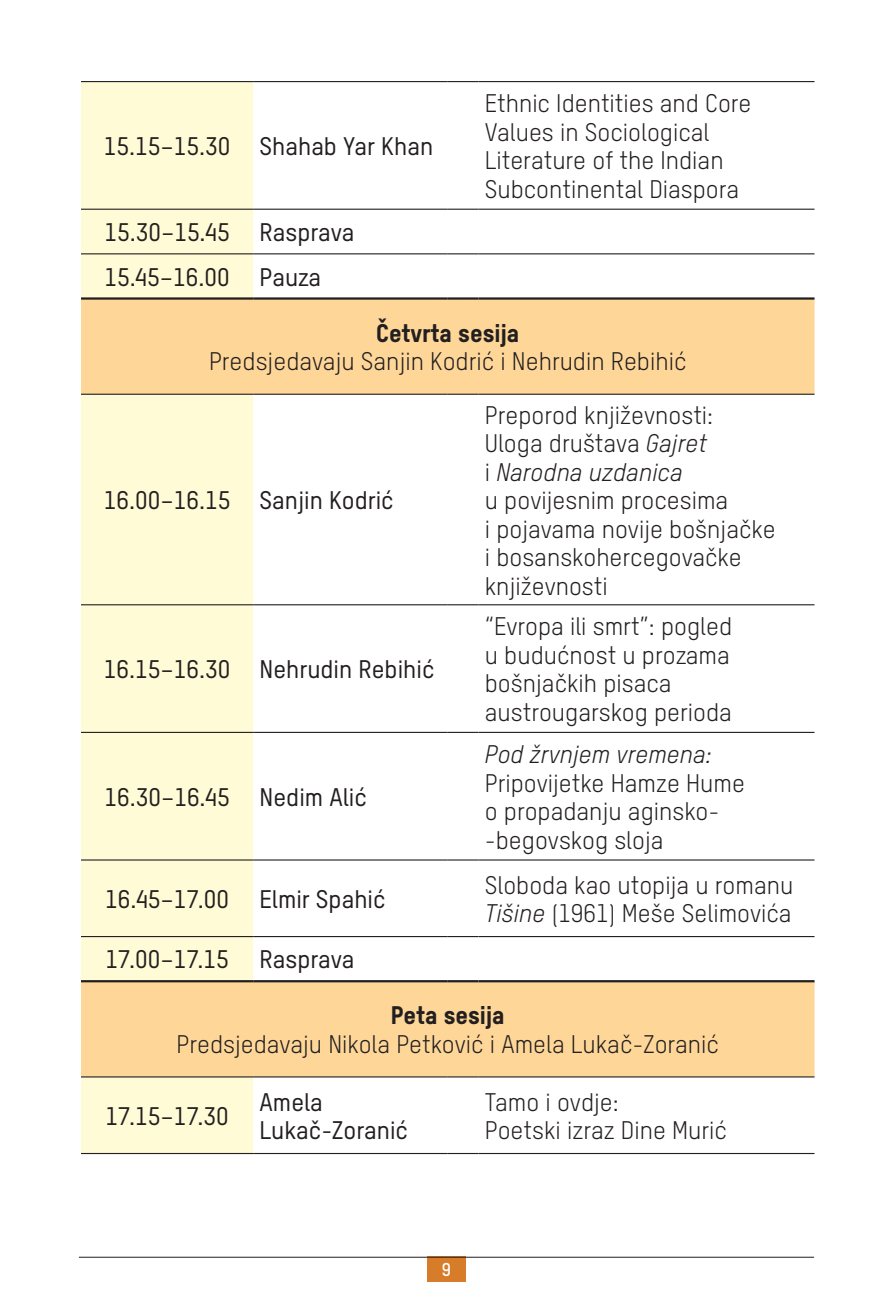
<style>
.page{position:relative;width:893px;height:1308px;background:#fff}
.page>*{position:absolute;margin:0;border:0;box-sizing:border-box;transform-origin:0 0}
.t1{font:24.75px/28.3px "T Star Pro Regular";color:#231f20}
.t2{font:24.75px/44.6px "T Star Pro Medium";color:#231f20}
.t3{font:24.75px "T Star Pro Heavy";color:#231f20}
.t4{font:italic 24.75px "T Star Pro Regular";color:#231f20}
.t5{font:18px "T Star Pro Bold";color:#fff}
.s1{font-style:italic}
</style>
<div class="page">
<div style="left:427px;top:1256px;width:39px;height:25px;background:#d77c29"></div>
<hr style="left:79px;top:1256px;width:735px;height:1px;background:#231f20">
<div style="left:81px;top:82px;width:172px;height:1070px;background:#fffbd6"></div>
<svg style="left:81px;top:300px;width:733px;height:776px"></svg>
<hr style="left:81px;top:209px;width:172px;height:1px;background:#231f20">
<hr style="left:253px;top:209px;width:195px;height:1px;background:#231f20">
<hr style="left:448px;top:209px;width:30px;height:1px;background:#231f20">
<hr style="left:478px;top:209px;width:336px;height:1px;background:#231f20">
<hr style="left:81px;top:253px;width:172px;height:1px;background:#231f20">
<hr style="left:253px;top:253px;width:195px;height:1px;background:#231f20">
<hr style="left:448px;top:253px;width:30px;height:1px;background:#231f20">
<hr style="left:478px;top:253px;width:336px;height:1px;background:#231f20">
<hr style="left:81px;top:936px;width:172px;height:1px;background:#231f20">
<hr style="left:253px;top:936px;width:195px;height:1px;background:#231f20">
<hr style="left:448px;top:936px;width:30px;height:1px;background:#231f20">
<hr style="left:478px;top:936px;width:336px;height:1px;background:#231f20">
<hr style="left:81px;top:1076px;width:172px;height:1px;background:#231f20">
<hr style="left:253px;top:1076px;width:195px;height:1px;background:#231f20">
<hr style="left:448px;top:1076px;width:30px;height:1px;background:#231f20">
<hr style="left:478px;top:1076px;width:336px;height:1px;background:#231f20">
<hr style="left:81px;top:394px;width:172px;height:1px;background:#231f20">
<hr style="left:253px;top:394px;width:195px;height:1px;background:#231f20">
<hr style="left:448px;top:394px;width:30px;height:1px;background:#231f20">
<hr style="left:478px;top:394px;width:336px;height:1px;background:#231f20">
<hr style="left:81px;top:81px;width:172px;height:1px;background:#231f20">
<hr style="left:253px;top:81px;width:195px;height:1px;background:#231f20">
<hr style="left:448px;top:81px;width:30px;height:1px;background:#231f20">
<hr style="left:478px;top:81px;width:336px;height:1px;background:#231f20">
<hr style="left:81px;top:604px;width:172px;height:1px;background:#231f20">
<hr style="left:253px;top:604px;width:195px;height:1px;background:#231f20">
<hr style="left:448px;top:604px;width:30px;height:1px;background:#231f20">
<hr style="left:478px;top:604px;width:336px;height:1px;background:#231f20">
<hr style="left:81px;top:732px;width:172px;height:1px;background:#231f20">
<hr style="left:253px;top:732px;width:195px;height:1px;background:#231f20">
<hr style="left:448px;top:732px;width:30px;height:1px;background:#231f20">
<hr style="left:478px;top:732px;width:336px;height:1px;background:#231f20">
<hr style="left:81px;top:859px;width:172px;height:1px;background:#231f20">
<hr style="left:253px;top:859px;width:195px;height:1px;background:#231f20">
<hr style="left:448px;top:859px;width:30px;height:1px;background:#231f20">
<hr style="left:478px;top:859px;width:336px;height:1px;background:#231f20">
<hr style="left:81px;top:1152px;width:172px;height:2px;background:#231f20">
<hr style="left:253px;top:1152px;width:195px;height:2px;background:#231f20">
<hr style="left:448px;top:1152px;width:30px;height:2px;background:#231f20">
<hr style="left:478px;top:1152px;width:336px;height:2px;background:#231f20">
<hr style="left:81px;top:297px;width:172px;height:3px;background:#231f20">
<hr style="left:253px;top:297px;width:195px;height:3px;background:#231f20">
<hr style="left:448px;top:297px;width:30px;height:3px;background:#231f20">
<hr style="left:478px;top:297px;width:336px;height:3px;background:#231f20">
<hr style="left:81px;top:980px;width:172px;height:2px;background:#231f20">
<hr style="left:253px;top:980px;width:195px;height:2px;background:#231f20">
<hr style="left:448px;top:980px;width:30px;height:2px;background:#231f20">
<hr style="left:478px;top:980px;width:336px;height:2px;background:#231f20">
<p class="t2" style="left:104px;top:122px;width:331px">15.15–15.30 Shahab Yar Khan</p>
<p class="t2" style="left:104px;top:208px;width:251px">15.30–15.45 Rasprava<br>15.45–16.00 Pauza</p>
<p class="t1" style="left:485px;top:88px;width:268px">Ethnic Identities and Core<br>Values in Sociological<br>Literature of the Indian<br>Subcontinental Diaspora</p>
<p class="t3" style="left:376px;top:314px;width:144px">Četvrta sesija</p>
<p class="t1" style="left:209px;top:345px;width:479px">Predsjedavaju Sanjin Kodrić i Nehrudin Rebihić</p>
<p class="t2" style="left:104px;top:476px;width:291px">16.00–16.15 Sanjin Kodrić</p>
<p class="t2" style="left:104px;top:645px;width:332px">16.15–16.30 Nehrudin Rebihić</p>
<p class="t2" style="left:104px;top:773px;width:264px">16.30–16.45 Nedim Alić</p>
<p class="t2" style="left:105px;top:875px;width:282px">16.45–17.00 Elmir Spahić</p>
<p class="t2" style="left:105px;top:935px;width:251px">17.00–17.15 Rasprava</p>
<p class="t1" style="left:485px;top:399px;width:292px">Preporod književnosti:<br>Uloga društava <span class="s1">Gajret<br></span>i <span class="s1">Narodna uzdanica<br></span>u povijesnim procesima<br>i pojavama novije bošnjačke i bosanskohercegovačke književnosti</p>
<p class="t1" style="left:485px;top:610px;width:249px">“Evropa ili smrt”: pogled u budućnost u prozama bošnjačkih pisaca austrougarskog perioda</p>
<p class="t4" style="left:485px;top:737px;width:228px">Pod žrvnjem vremena:</p>
<p class="t1" style="left:485px;top:767px;width:262px">Pripovijetke Hamze Hume o propadanju aginsko--begovskog sloja</p>
<p class="t1" style="left:485px;top:869px;width:310px">Sloboda kao utopija u romanu<br><span class="s1">Tišine</span> (1961) Meše Selimovića</p>
<p class="t3" style="left:391px;top:996px;width:115px">Peta sesija</p>
<p class="t1" style="left:176px;top:1028px;width:544px">Predsjedavaju Nikola Petković i Amela Lukač-Zoranić</p>
<p class="t2" style="left:105px;top:1091px;width:125px">17.15–17.30</p>
<p class="t2" style="left:260px;top:1085px;width:150px;line-height:28.6px">Amela<br>Lukač-Zoranić</p>
<p class="t1" style="left:485px;top:1085px;width:244px">Tamo i ovdje:<br>Poetski izraz Dine Murić</p>
<p class="t5" style="left:442px;top:1256px;width:11px">9</p>
</div>
